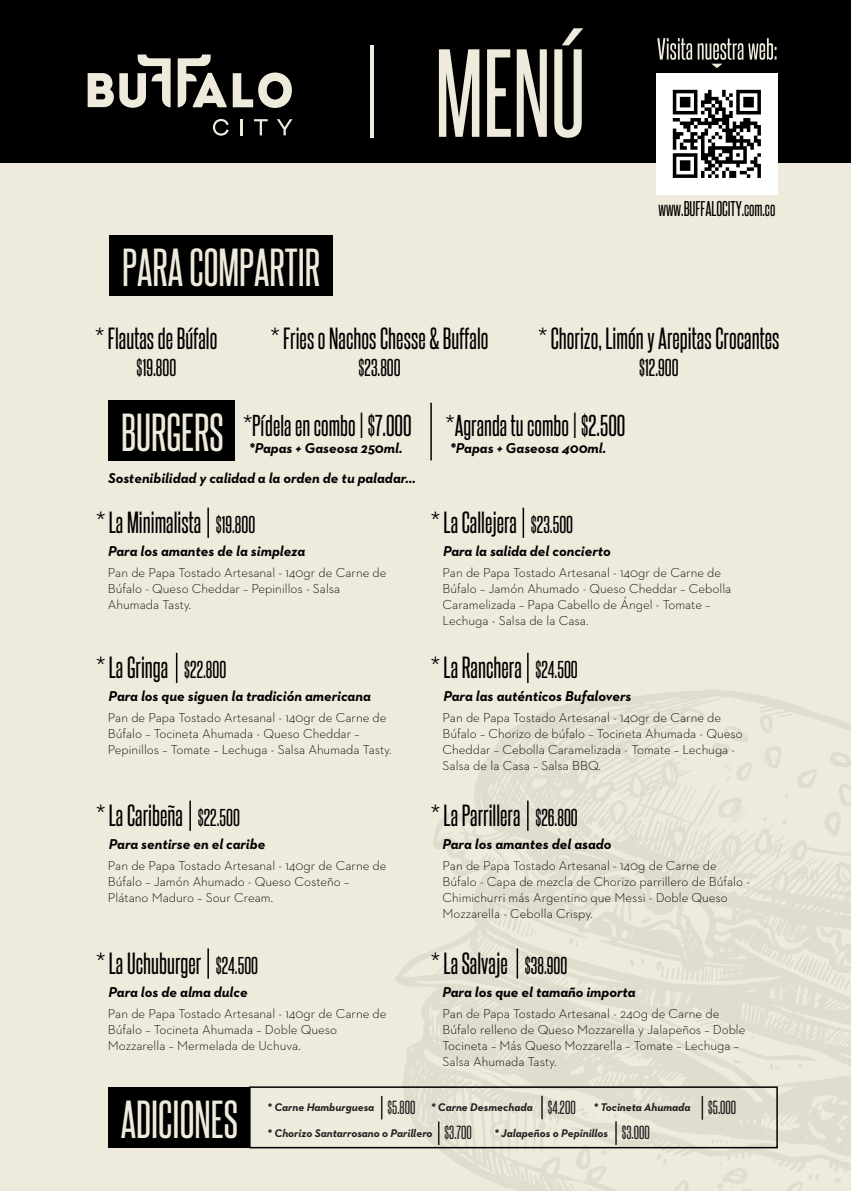
<style>
.page{position:relative;width:851px;height:1191px;background:#fff}
.page>*{position:absolute;margin:0;border:0;box-sizing:border-box;transform-origin:0 0}
.t1{font:46.05px "Steelfish Rg";color:#efebdc}
.t2{font:26.4px "Steelfish Rg";color:#000001}
.t3{font:25.95px "Steelfish Rg";color:#000001}
.t4{font:21px "Steelfish Rg";color:#000001}
.t5{font:18.45px "Steelfish Rg";letter-spacing:-.005em;color:#000001}
.t6{font:italic 700 14.55px "Neutraface 2 Text";color:#000001}
.t7{font:300 13.2px/15.9px "Neutraface 2 Text";color:#000001}
.t8{font:italic 700 11.4px "Neutraface 2 Text";color:#231f20}
.s1{font-size:21px}
.s2{font-family:"Steelfish Rg";font-weight:400;font-style:normal;font-size:16.35px}
</style>
<div class="page">
<div style="left:0;top:162px;width:850px;height:1029px;background:#efebdc"></div>
<div style="left:0;top:0;width:850px;height:162px;background:#000001"></div>
<svg style="left:213px;top:119px;width:16px;height:17px"></svg>
<hr style="left:240px;top:119px;width:3px;height:16px;background:#efebdc">
<svg style="left:254px;top:119px;width:14px;height:16px"></svg>
<svg style="left:277px;top:119px;width:15px;height:16px"></svg>
<svg style="left:233px;top:72px;width:59px;height:36px"></svg>
<svg style="left:88px;top:54px;width:82px;height:54px"></svg>
<svg style="left:178px;top:54px;width:49px;height:53px"></svg>
<svg style="left:439px;top:49px;width:40px;height:88px"></svg>
<svg style="left:487px;top:49px;width:23px;height:88px"></svg>
<svg style="left:516px;top:49px;width:30px;height:88px"></svg>
<svg style="left:554px;top:28px;width:29px;height:110px"></svg>
<hr style="left:370px;top:45px;width:3px;height:93px;background:#efebdc">
<div style="left:109px;top:235px;width:224px;height:61px;background:#000001"></div>
<div style="left:108px;top:400px;width:127px;height:60px;background:#000001"></div>
<div style="left:108px;top:1087px;width:142px;height:60px;background:#000001"></div>
<div style="left:249px;top:1086px;width:528px;height:62px;border:2px solid #000001"></div>
<hr style="left:207px;top:507px;width:2px;height:31px;background:#000001">
<hr style="left:522px;top:507px;width:2px;height:31px;background:#000001">
<hr style="left:176px;top:653px;width:1px;height:30px;background:#000001">
<hr style="left:527px;top:653px;width:1px;height:30px;background:#000001">
<hr style="left:189px;top:800px;width:2px;height:31px;background:#000001">
<hr style="left:207px;top:948px;width:2px;height:30px;background:#000001">
<svg style="left:381px;top:1096px;width:1px;height:23px"></svg>
<svg style="left:657px;top:38px;width:119px;height:30px"></svg>
<img style="left:656px;top:73px;width:121px;height:121px">
<svg style="left:395px;top:689px;width:455px;height:502px"></svg>
<svg style="left:785px;top:954px;width:65px;height:43px"></svg>
<svg style="left:671px;top:1179px;width:18px;height:12px"></svg>
<svg style="left:716px;top:1161px;width:44px;height:30px"></svg>
<svg style="left:655px;top:1151px;width:12px;height:13px"></svg>
<svg style="left:784px;top:1172px;width:35px;height:19px"></svg>
<hr style="left:430px;top:403px;width:2px;height:57px;background:#000001">
<h1 class="t1" style="left:122px;top:235px;width:199px">PARA COMPARTIR</h1>
<h2 class="t2" style="left:95px;top:320px;width:123px">* Flautas de Búfalo</h2>
<h3 class="t4" style="left:137px;top:353px;width:41px">$19.800</h3>
<h2 class="t2" style="left:271px;top:320px;width:219px">* Fries o Nachos Chesse &amp; Buffalo</h2>
<h3 class="t4" style="left:358px;top:353px;width:44px">$23.800</h3>
<h3 class="t5" style="left:658px;top:196px;width:118px">www.BUFFALOCITY.com.co</h3>
<h2 class="t2" style="left:538px;top:320px;width:242px">* Chorizo, Limón y Arepitas Crocantes</h2>
<h3 class="t4" style="left:639px;top:353px;width:41px">$12.900</h3>
<h1 class="t1" style="left:121px;top:399px;width:104px">BURGERS</h1>
<h3 class="t3" style="left:243px;top:407px;width:170px">*Pídela en combo | $7.000</h3>
<p class="t6" style="left:249px;top:439px;width:155px">*Papas + Gaseosa 250ml.</p>
<p class="t6" style="left:108px;top:468px;width:309px">Sostenibilidad y calidad a la orden de tu paladar…</p>
<h2 class="t2" style="left:96px;top:503px;width:160px">* La Minimalista <span class="s1">$19.800</span></h2>
<p class="t6" style="left:108px;top:542px;width:198px">Para los amantes de la simpleza</p>
<p class="t7" style="left:108px;top:565px;width:280px">Pan de Papa Tostado Artesanal - 140gr de Carne de<br>Búfalo - Queso Cheddar – Pepinillos - Salsa<br>Ahumada Tasty.</p>
<h2 class="t2" style="left:96px;top:648px;width:131px">* La Gringa <span class="s1">$22.800</span></h2>
<p class="t6" style="left:109px;top:687px;width:263px">Para los que siguen la tradición americana</p>
<p class="t7" style="left:108px;top:710px;width:285px">Pan de Papa Tostado Artesanal - 140gr de Carne de<br>Búfalo – Tocineta Ahumada - Queso Cheddar –<br>Pepinillos – Tomate – Lechuga - Salsa Ahumada Tasty.</p>
<h2 class="t2" style="left:96px;top:796px;width:145px">* La Caribeña <span class="s1">$22.500</span></h2>
<p class="t6" style="left:109px;top:835px;width:158px">Para sentirse en el caribe</p>
<p class="t7" style="left:108px;top:857px;width:280px">Pan de Papa Tostado Artesanal - 140gr de Carne de<br>Búfalo – Jamón Ahumado - Queso Costeño –<br>Plátano Maduro – Sour Cream.</p>
<h2 class="t2" style="left:96px;top:944px;width:163px">* La Uchuburger <span class="s1">$24.500</span></h2>
<p class="t6" style="left:109px;top:982px;width:141px">Para los de alma dulce</p>
<p class="t7" style="left:108px;top:1005px;width:280px">Pan de Papa Tostado Artesanal - 140gr de Carne de<br>Búfalo – Tocineta Ahumada – Doble Queso<br>Mozzarella – Mermelada de Uchuva.</p>
<h3 class="t3" style="left:446px;top:407px;width:181px">*Agranda tu combo | $2.500</h3>
<p class="t6" style="left:450px;top:439px;width:158px">*Papas + Gaseosa 400ml.</p>
<h2 class="t2" style="left:431px;top:503px;width:143px">* La Callejera <span class="s1">$23.500</span></h2>
<p class="t6" style="left:443px;top:542px;width:169px">Para la salida del concierto</p>
<p class="t7" style="left:442px;top:565px;width:290px">Pan de Papa Tostado Artesanal - 140gr de Carne de Búfalo – Jamón Ahumado - Queso Cheddar – Cebolla Caramelizada – Papa Cabello de Ángel - Tomate – Lechuga - Salsa de la Casa.</p>
<h2 class="t2" style="left:431px;top:648px;width:148px">* La Ranchera <span class="s1">$24.500</span></h2>
<p class="t6" style="left:443px;top:687px;width:190px">Para las auténticos Bufalovers</p>
<p class="t7" style="left:442px;top:710px;width:302px">Pan de Papa Tostado Artesanal - 140gr de Carne de Búfalo – Chorizo de búfalo – Tocineta Ahumada - Queso Cheddar – Cebolla Caramelizada - Tomate – Lechuga - Salsa de la Casa – Salsa BBQ.</p>
<h2 class="t2" style="left:431px;top:796px;width:148px">* La Parrillera <span class="s1">$26.800</span></h2>
<p class="t6" style="left:442px;top:835px;width:170px">Para los amantes del asado</p>
<p class="t7" style="left:442px;top:857px;width:309px">Pan de Papa Tostado Artesanal - 140g de Carne de Búfalo - Capa de mezcla de Chorizo parrillero de Búfalo - Chimichurri más Argentino que Messi - Doble Queso Mozzarella - Cebolla Crispy.</p>
<h2 class="t2" style="left:431px;top:944px;width:138px">* La Salvaje <span class="s1">$38.900</span></h2>
<p class="t6" style="left:442px;top:982px;width:195px">Para los que el tamaño importa</p>
<p class="t7" style="left:442px;top:1005px;width:304px">Pan de Papa Tostado Artesanal - 240g de Carne de Búfalo relleno de Queso Mozzarella y Jalapeños – Doble Tocineta – Más Queso Mozzarella – Tomate – Lechuga – Salsa Ahumada Tasty.</p>
<h1 class="t1" style="left:121px;top:1086px;width:119px">ADICIONES</h1>
<p class="t8" style="left:387px;top:1100px;width:350px"><span class="s2">$5.800</span> * Carne Desmechada <span class="s2">$4.200</span> * Tocineta Ahumada <span class="s2">$5.000</span></p>
<p class="t8" style="left:267px;top:1125px;width:206px">* Chorizo Santarrosano o Parillero <span class="s2">$3.700</span></p>
<p class="t8" style="left:494px;top:1125px;width:157px">* Jalapeños o Pepinillos <span class="s2">$3.000</span></p>
<p class="t8" style="left:267px;top:1100px;width:108px">* Carne Hamburguesa</p>
</div>
